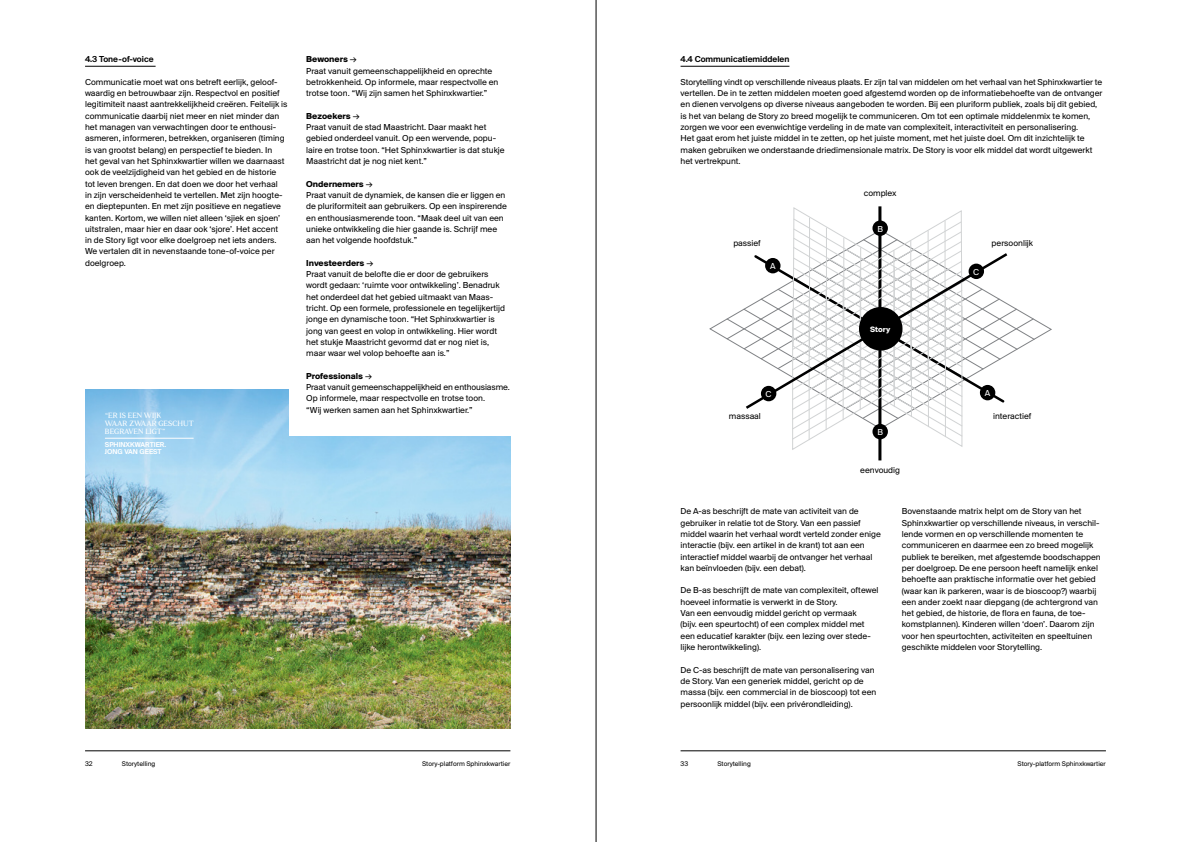
<style>
.page{position:relative;width:1191px;height:842px;background:#fff}
.page>*{position:absolute;margin:0;border:0;box-sizing:border-box;transform-origin:0 0}
.t1{font:9px/11.3px "Suisse BP Intl";color:#000}
.t2{font:9px "Suisse BP Intl Antique";color:#000}
.t3{font:9px "Suisse BP Intl";color:#fff}
.t4{font:700 8.1px "Suisse BP Intl";color:#fff}
.t5{font:7.4px "Fortescue";color:#fff}
.t6{font:7.4px "Suisse BP Intl Antique";color:#fff}
.t7{font:7px "Suisse BP Intl";color:#000}
.s1{font-weight:700}
</style>
<div class="page">
<img style="left:85px;top:390px;width:425px;height:339px">
<div style="left:289px;top:322px;width:233px;height:113px;background:#fff"></div>
<hr style="left:85px;top:66px;width:71px;height:1px;background:#000">
<hr style="left:680px;top:66px;width:109px;height:1px;background:#000">
<hr style="left:878px;top:206px;width:3px;height:254px;background:#000">
<svg style="left:792px;top:210px;width:170px;height:240px"></svg>
<svg style="left:726px;top:219px;width:308px;height:220px"></svg>
<hr style="left:945px;top:221px;width:1px;height:139px;background:#d1d3d4">
<hr style="left:928px;top:231px;width:1px;height:139px;background:#d1d3d4">
<hr style="left:910px;top:241px;width:1px;height:139px;background:#d1d3d4">
<hr style="left:843px;top:280px;width:1px;height:140px;background:#d1d3d4">
<hr style="left:826px;top:289px;width:1px;height:141px;background:#d1d3d4">
<hr style="left:809px;top:300px;width:1px;height:140px;background:#d1d3d4">
<svg style="left:743px;top:251px;width:267px;height:160px"></svg>
<div style="left:859px;top:307px;width:43px;height:43px;background:#000;border-radius:50%"></div>
<div style="left:968px;top:264px;width:16px;height:15px;background:#000;border-radius:50%"></div>
<div style="left:761px;top:386px;width:15px;height:15px;background:#000;border-radius:50%"></div>
<div style="left:765px;top:258px;width:15px;height:15px;background:#000;border-radius:50%"></div>
<div style="left:980px;top:385px;width:15px;height:15px;background:#000;border-radius:50%"></div>
<div style="left:872px;top:220px;width:16px;height:16px;background:#000;border-radius:50%"></div>
<div style="left:872px;top:424px;width:16px;height:15px;background:#000;border-radius:50%"></div>
<hr style="left:596px;top:0;width:1px;height:842px;background:#000">
<hr style="left:85px;top:750px;width:425px;height:1px;background:#000">
<hr style="left:680px;top:750px;width:426px;height:1px;background:#000">
<hr style="left:105px;top:438px;width:89px;height:1px;background:#fff">
<p class="t2" style="left:85px;top:54px;width:70px">4.3 Tone-of-voice</p>
<p class="t1" style="left:85px;top:76px;width:204px">Communicatie moet wat ons betreft eerlijk, geloof&shy;waardig en betrouwbaar zijn. Respectvol en positief legitimiteit naast aantrekkelijkheid creëren. Feitelijk is communicatie daarbij niet meer en niet minder dan het managen van verwachtingen door te enthousi&shy;asmeren, informeren, betrekken, organiseren (timing is van grootst belang) en perspectief te bieden. In<br>het geval van het Sphinxkwartier willen we daarnaast ook de veelzijdigheid van het gebied en de historie tot leven brengen. En dat doen we door het verhaal<br>in zijn verscheidenheid te vertellen. Met zijn hoogte&shy;en dieptepunten. En met zijn positieve en negatieve kanten. Kortom, we willen niet alleen ‘sjiek en sjoen’ uitstralen, maar hier en daar ook ‘sjore’. Het accent<br>in de Story ligt voor elke doelgroep net iets anders.<br>We vertalen dit in nevenstaande tone-of-voice per doelgroep.</p>
<p class="t5" style="left:105px;top:410px;width:29px">“ER IS EEN</p>
<p class="t5" style="left:144px;top:410px;width:19px">WIJK</p>
<p class="t5" style="left:105px;top:419px;width:7px">WAAR</p>
<p class="t5" style="left:129px;top:419px;width:7px">ZWAAR</p>
<p class="t5" style="left:158px;top:419px;width:6px">GES</p>
<p class="t5" style="left:172px;top:419px;width:23px">CHUT</p>
<p class="t5" style="left:105px;top:427px;width:6px">BEGRAVEN</p>
<p class="t5" style="left:145px;top:427px;width:22px">LIGT”</p>
<p class="t6" style="left:105px;top:440px;width:41px">Sphi nxkwartier</p>
<p class="t6" style="left:164px;top:440px;width:3px">.</p>
<p class="t6" style="left:105px;top:447px;width:41px">Jong van geest</p>
<p class="t1" style="left:306px;top:54px;width:194px"><span class="s1">Bewoners</span> →<br>Praat vanuit gemeenschappelijkheid en oprechte betrokkenheid. Op informele, maar respectvolle en trotse toon. “Wij zijn samen het Sphinxkwartier.”</p>
<p class="t1" style="left:306px;top:110px;width:200px"><span class="s1">Bezoekers</span> →<br>Praat vanuit de stad Maastricht. Daar maakt het gebied onderdeel vanuit. Op een wervende, popu&shy;laire en trotse toon. “Het Sphinxkwartier is dat stukje Maastricht dat je nog niet kent.”</p>
<p class="t1" style="left:306px;top:178px;width:202px"><span class="s1">Ondernemers</span> →<br>Praat vanuit de dynamiek, de kansen die er liggen en de pluriformiteit aan gebruikers. Op een inspirerende en enthousiasmerende toon. “Maak deel uit van een unieke ontwikkeling die hier gaande is. Schrijf mee aan het volgende hoofdstuk.”</p>
<p class="t1" style="left:306px;top:257px;width:200px"><span class="s1">Investeerders</span> →<br>Praat vanuit de belofte die er door de gebruikers wordt gedaan: ‘ruimte voor ontwikkeling’. Benadruk het onderdeel dat het gebied uitmaakt van Maas&shy;tricht. Op een formele, professionele en tegelijkertijd jonge en dynamische toon. “Het Sphinxkwartier is jong van geest en volop in ontwikkeling. Hier wordt het stukje Maastricht gevormd dat er nog niet is, maar waar wel volop behoefte aan is.”</p>
<p class="t1" style="left:306px;top:370px;width:205px"><span class="s1">Professionals</span> →<br>Praat vanuit gemeenschappelijkheid en enthousiasme.<br>Op informele, maar respectvolle en trotse toon.<br>“Wij werken samen aan het Sphinxkwartier.”</p>
<p class="t2" style="left:680px;top:54px;width:110px">4.4 Communicatiemiddelen</p>
<p class="t1" style="left:680px;top:76px;width:423px">Storytelling vindt op verschillende niveaus plaats. Er zijn tal van middelen om het verhaal van het Sphinxkwartier te vertellen. De in te zetten middelen moeten goed afgestemd worden op de informatiebehoefte van de ontvanger en dienen vervolgens op diverse niveaus aangeboden te worden. Bij een pluriform publiek, zoals bij dit gebied, is het van belang de Story zo breed mogelijk te communiceren. Om tot een optimale middelenmix te komen, zorgen we voor een evenwichtige verdeling in de mate van complexiteit, interactiviteit en personalisering.<br>Het gaat erom het juiste middel in te zetten, op het juiste moment, met het juiste doel. Om dit inzichtelijk te maken gebruiken we onderstaande driedimensionale matrix. De Story is voor elk middel dat wordt uitgewerkt het vertrekpunt.</p>
<p class="t1" style="left:863px;top:187px;width:34px">complex</p>
<p class="t3" style="left:877px;top:223px;width:7px">B</p>
<p class="t1" style="left:733px;top:238px;width:29px">passief</p>
<p class="t1" style="left:991px;top:238px;width:43px">persoonlijk</p>
<p class="t3" style="left:770px;top:261px;width:7px">A</p>
<p class="t3" style="left:765px;top:389px;width:8px">C</p>
<p class="t4" style="left:870px;top:324px;width:21px">Story</p>
<p class="t3" style="left:973px;top:266px;width:8px">C</p>
<p class="t3" style="left:984px;top:388px;width:7px">A</p>
<p class="t1" style="left:729px;top:410px;width:34px">massaal</p>
<p class="t1" style="left:993px;top:410px;width:40px">interactief</p>
<p class="t3" style="left:877px;top:427px;width:7px">B</p>
<p class="t1" style="left:860px;top:464px;width:41px">eenvoudig</p>
<p class="t1" style="left:680px;top:505px;width:202px">De A-as beschrijft de mate van activiteit van de gebruiker in relatie tot de Story. Van een passief middel waarin het verhaal wordt verteld zonder enige interactie (bijv. een artikel in de krant) tot aan een interactief middel waarbij de ontvanger het verhaal kan beïnvloeden (bijv. een debat).</p>
<p class="t1" style="left:680px;top:585px;width:199px">De B-as beschrijft de mate van complexiteit, oftewel hoeveel informatie is verwerkt in de Story.<br>Van een eenvoudig middel gericht op vermaak<br>(bijv. een speurtocht) of een complex middel met een educatief karakter (bijv. een lezing over stede&shy;lijke herontwikkeling).</p>
<p class="t1" style="left:680px;top:664px;width:197px">De C-as beschrijft de mate van personalisering van de Story. Van een generiek middel, gericht op de massa (bijv. een commercial in de bioscoop) tot een persoonlijk middel (bijv. een privérondleiding).</p>
<p class="t1" style="left:901px;top:506px;width:200px">Bovenstaande matrix helpt om de Story van het Sphinxkwartier op verschillende niveaus, in verschil&shy;lende vormen en op verschillende momenten te communiceren en daarmee een zo breed mogelijk publiek te bereiken, met afgestemde boodschappen per doelgroep. De ene persoon heeft namelijk enkel behoefte aan praktische informatie over het gebied (waar kan ik parkeren, waar is de bioscoop?) waarbij een ander zoekt naar diepgang (de achtergrond van het gebied, de historie, de flora en fauna, de toe&shy;komstplannen). Kinderen willen ‘doen’. Daarom zijn voor hen speurtochten, activiteiten en speeltuinen geschikte middelen voor Storytelling.</p>
<p class="t7" style="left:85px;top:760px;width:9px">32</p>
<p class="t7" style="left:122px;top:760px;width:35px">Storytelling</p>
<p class="t7" style="left:422px;top:760px;width:90px">Story-platform Sphinxkwartier</p>
<p class="t7" style="left:680px;top:760px;width:9px">33</p>
<p class="t7" style="left:717px;top:760px;width:35px">Storytelling</p>
<p class="t7" style="left:1017px;top:760px;width:90px">Story-platform Sphinxkwartier</p>
</div>
